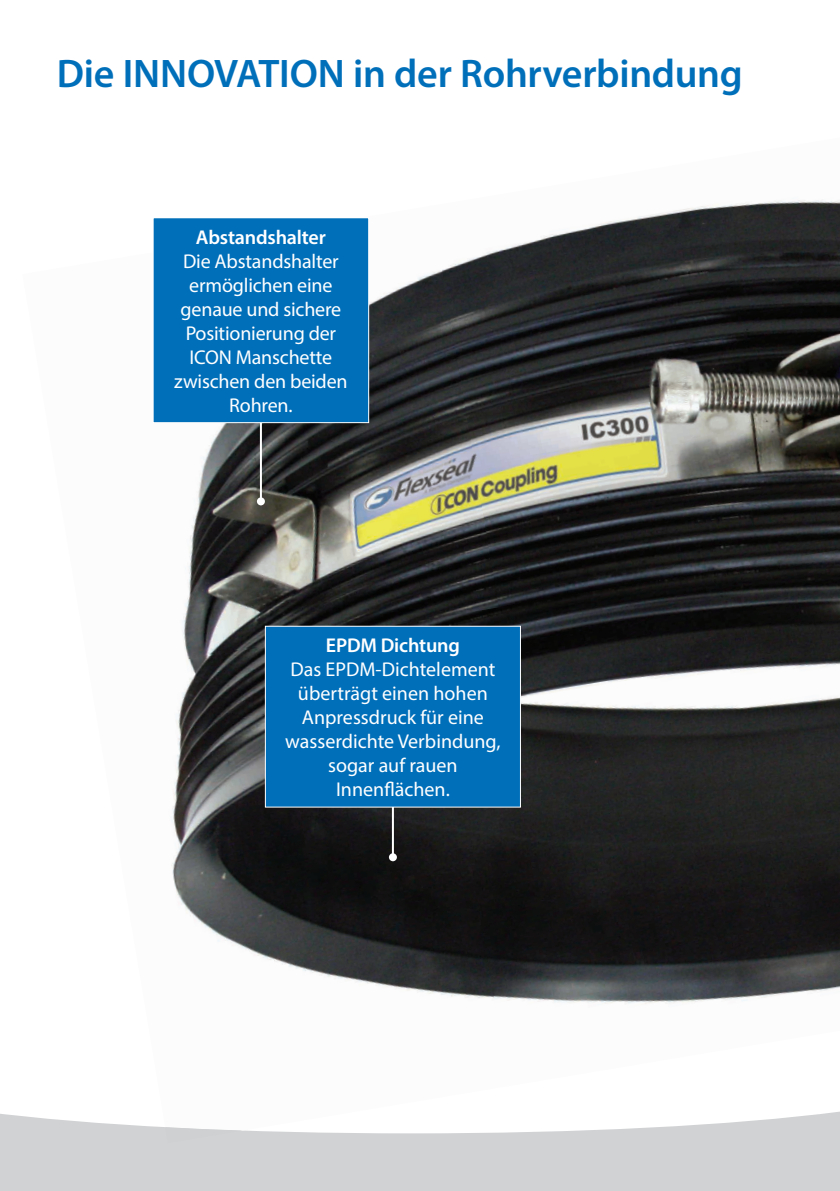
<style>
.page{position:relative;width:840px;height:1191px;background:#fff}
.page>*{position:absolute;margin:0;border:0;box-sizing:border-box;transform-origin:0 0}
.t1{font:600 40px "Myriad Pro";letter-spacing:-.005em;color:#006fba}
.t2{font:20px/24px "Myriad Pro";letter-spacing:-.005em;color:#fff;text-align:center}
.t3{font:600 20px "Myriad Pro";letter-spacing:-.01em;color:#fff}
</style>
<div class="page">
<svg style="left:0;top:1112px;width:839px;height:79px;background:#d5d6d8"></svg>
<img style="left:498px;top:200px;width:341px;height:349px">
<img style="left:189px;top:549px;width:650px;height:135px">
<img style="left:498px;top:618px;width:341px;height:386px">
<img style="left:182px;top:250px;width:316px;height:425px">
<img style="left:101px;top:684px;width:407px;height:446px">
<img style="left:165px;top:1127px;width:77px;height:16px">
<hr style="left:391px;top:790px;width:2px;height:67px;background:#fff">
<div style="left:388px;top:853px;width:8px;height:8px;background:#fff;border-radius:50%"></div>
<div style="left:265px;top:626px;width:255px;height:181px;background:#006fba"></div>
<hr style="left:260px;top:351px;width:2px;height:150px;background:#fff">
<div style="left:257px;top:497px;width:8px;height:8px;background:#fff;border-radius:50%"></div>
<div style="left:153px;top:218px;width:215px;height:204px;background:#006fba"></div>
<div style="left:153px;top:217px;width:216px;height:206px;border:1px solid #fff"></div>
<h1 class="t1" style="left:57px;top:48px;width:687px">Die INNOVATION in der Rohrverbindung</h1>
<p class="t3" style="left:196px;top:224px;width:131px">Abstandshalter</p>
<p class="t2" style="left:174px;top:249px;width:175px">Die Abstandshalter ermöglichen eine genaue und sichere<br>Positionierung der<br>ICON Manschette zwischen den beiden<br>Rohren.</p>
<p class="t3" style="left:326px;top:632px;width:135px">EPDM Dichtung</p>
<p class="t2" style="left:285px;top:657px;width:217px">Das EPDM-Dichtelement überträgt einen hohen<br>Anpressdruck für eine wasserdichte Verbindung, sogar auf rauen<br>Innenflächen.</p>
</div>
